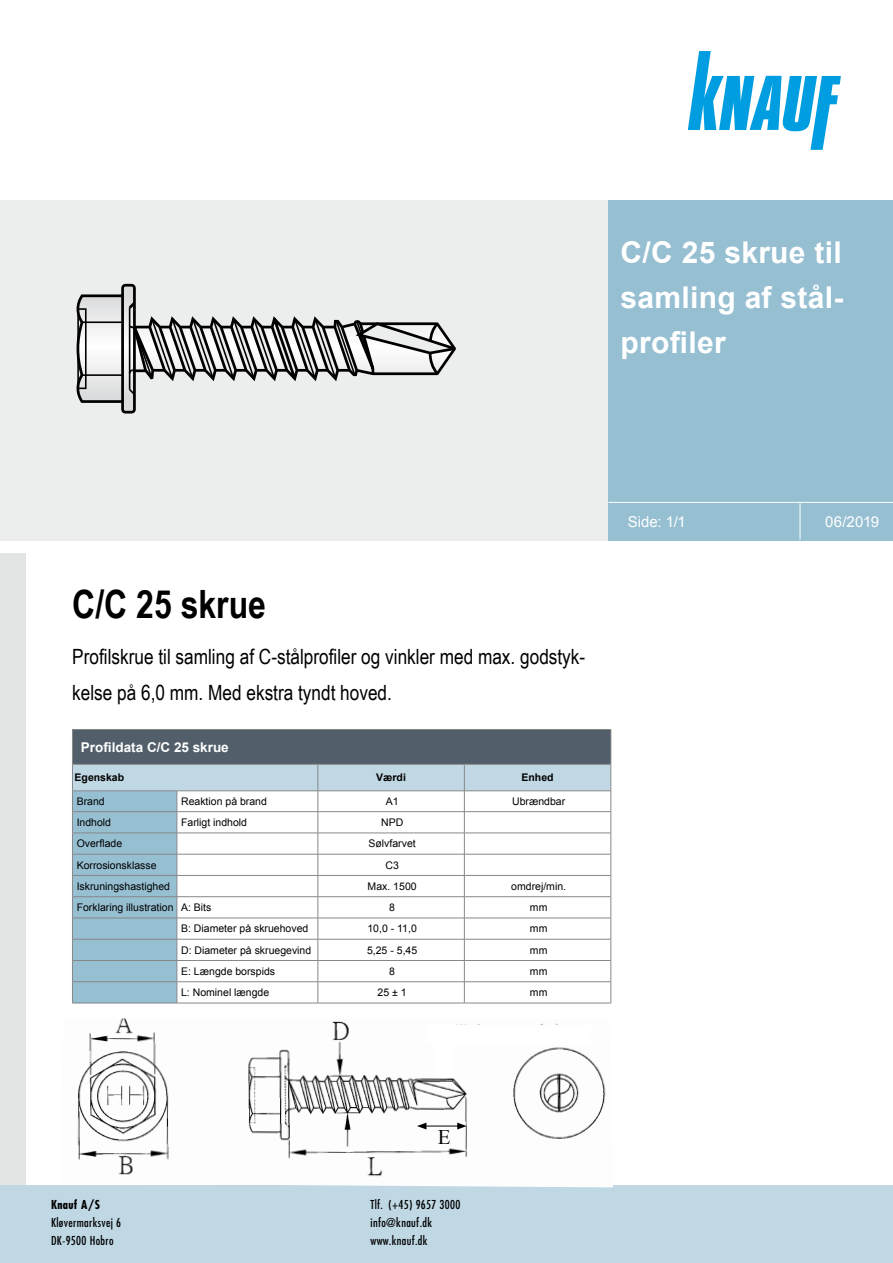
<style>
.page{position:relative;width:893px;height:1263px;background:#fff}
.page>*{position:absolute;margin:0;border:0;box-sizing:border-box;transform-origin:0 0}
.t1{font:700 39px "Arial Narrow";color:#000}
.t2{font:700 30px/45px "Arial";letter-spacing:.01em;color:#fff;text-align:justify}
.t3{font:21px/36px "Arial Narrow";color:#000}
.t4{font:20.85px "Times New Roman";color:#000}
.t5{font:15px "Arial";letter-spacing:.005em;color:#fff}
.t6{font:700 13.5px "Arial";color:#fff}
.t7{font:condensed 12px "Futura Std";letter-spacing:.03em;color:#000}
.t8{font:700 condensed 12px "Futura Std";letter-spacing:.03em;color:#000}
.t9{font:10.5px "Arial";color:#000}
.t10{font:700 10.5px "Arial";color:#000}
</style>
<div class="page">
<div style="left:0;top:200px;width:608px;height:340px;background:#eceded"></div>
<div style="left:0;top:553px;width:26px;height:683px;background:#e3e4e4"></div>
<div style="left:0;top:1186px;width:893px;height:77px;background:#c0d8e4"></div>
<svg style="left:688px;top:51px;width:153px;height:99px"></svg>
<div style="left:608px;top:200px;width:285px;height:340px;background:#96bfd2"></div>
<hr style="left:608px;top:502px;width:285px;height:1px;background:#fff">
<hr style="left:800px;top:503px;width:1px;height:36px;background:#fff">
<div style="left:72px;top:729px;width:539px;height:35px;background:#525f6a"></div>
<hr style="left:72px;top:729px;width:105px;height:1px;background:#87888a">
<hr style="left:72px;top:730px;width:1px;height:34px;background:#87888a">
<hr style="left:177px;top:729px;width:141px;height:1px;background:#87888a">
<hr style="left:318px;top:729px;width:146px;height:1px;background:#87888a">
<hr style="left:464px;top:729px;width:147px;height:1px;background:#87888a">
<hr style="left:611px;top:730px;width:1px;height:34px;background:#87888a">
<svg style="left:72px;top:764px;width:540px;height:239px"></svg>
<hr style="left:72px;top:1003px;width:105px;height:1px;background:#87888a">
<hr style="left:177px;top:1003px;width:141px;height:1px;background:#87888a">
<hr style="left:318px;top:1003px;width:146px;height:1px;background:#87888a">
<hr style="left:464px;top:1003px;width:147px;height:1px;background:#87888a">
<svg style="left:77px;top:284px;width:379px;height:129px"></svg>
<img style="left:60px;top:1018px;width:553px;height:169px">
<hr style="left:424px;top:1126px;width:36px;height:1px;background:#000">
<svg style="left:417px;top:1122px;width:9px;height:7px"></svg>
<svg style="left:457px;top:1122px;width:10px;height:7px"></svg>
<svg style="left:426px;top:1024px;width:165px;height:53px"></svg>
<h2 class="t2" style="left:621px;top:230px;width:224px">C/C 25 skrue til samling af stål&shy;profiler</h2>
<h1 class="t1" style="left:72px;top:575px;width:195px">C/C 25 skrue</h1>
<h3 class="t3" style="left:72px;top:637px;width:515px">Profilskrue til samling af C-stålprofiler og vinkler med max. godstyk&shy;kelse på 6,0 mm. Med ekstra tyndt hoved.</h3>
<p class="t6" style="left:81px;top:738px;width:149px">Profildata C/C 25 skrue</p>
<p class="t10" style="left:75px;top:771px;width:51px">Egenskab</p>
<p class="t10" style="left:376px;top:771px;width:31px">Værdi</p>
<p class="t10" style="left:522px;top:771px;width:34px">Enhed</p>
<p class="t9" style="left:77px;top:794px;width:30px">Brand</p>
<p class="t9" style="left:181px;top:794px;width:87px">Reaktion på brand</p>
<p class="t9" style="left:386px;top:794px;width:14px">A1</p>
<p class="t9" style="left:512px;top:794px;width:55px">Ubrændbar</p>
<p class="t9" style="left:77px;top:815px;width:36px">Indhold</p>
<p class="t9" style="left:181px;top:815px;width:67px">Farligt indhold</p>
<p class="t9" style="left:381px;top:815px;width:24px">NPD</p>
<p class="t9" style="left:77px;top:837px;width:47px">Overflade</p>
<p class="t9" style="left:369px;top:837px;width:49px">Sølvfarvet</p>
<p class="t9" style="left:77px;top:858px;width:81px">Korrosionsklasse</p>
<p class="t9" style="left:385px;top:858px;width:15px">C3</p>
<p class="t9" style="left:77px;top:879px;width:95px">Iskruningshastighed</p>
<p class="t9" style="left:368px;top:879px;width:51px">Max. 1500</p>
<p class="t9" style="left:511px;top:879px;width:56px">omdrej/min.</p>
<p class="t9" style="left:77px;top:901px;width:136px">Forklaring illustration A: Bits</p>
<p class="t9" style="left:389px;top:901px;width:7px">8</p>
<p class="t9" style="left:530px;top:901px;width:19px">mm</p>
<p class="t9" style="left:181px;top:922px;width:129px">B: Diameter på skruehoved</p>
<p class="t9" style="left:367px;top:922px;width:51px">10,0 - 11,0</p>
<p class="t9" style="left:530px;top:922px;width:19px">mm</p>
<p class="t9" style="left:181px;top:943px;width:132px">D: Diameter på skruegevind</p>
<p class="t9" style="left:367px;top:943px;width:52px">5,25 - 5,45</p>
<p class="t9" style="left:530px;top:943px;width:19px">mm</p>
<p class="t9" style="left:181px;top:964px;width:95px">E: Længde borspids</p>
<p class="t9" style="left:389px;top:964px;width:7px">8</p>
<p class="t9" style="left:530px;top:964px;width:19px">mm</p>
<p class="t9" style="left:181px;top:986px;width:90px">L: Nominel længde</p>
<p class="t9" style="left:378px;top:986px;width:31px">25 ± 1</p>
<p class="t9" style="left:530px;top:986px;width:19px">mm</p>
<h3 class="t5" style="left:628px;top:512px;width:60px">Side: 1/1</h3>
<h3 class="t4" style="left:438px;top:1123px;width:14px">E</h3>
<p class="t8" style="left:51px;top:1197px;width:51px">Knauf A/S</p>
<p class="t7" style="left:371px;top:1197px;width:91px">Tlf. (+45) 9657 3000</p>
<p class="t7" style="left:51px;top:1215px;width:72px">Kløvermarksvej 6</p>
<p class="t7" style="left:371px;top:1215px;width:63px">info@knauf.dk</p>
<p class="t7" style="left:51px;top:1233px;width:64px">DK-9500 Hobro</p>
<p class="t7" style="left:371px;top:1233px;width:59px">www.knauf.dk</p>
<h3 class="t5" style="left:825px;top:512px;width:56px">06/2019</h3>
</div>
